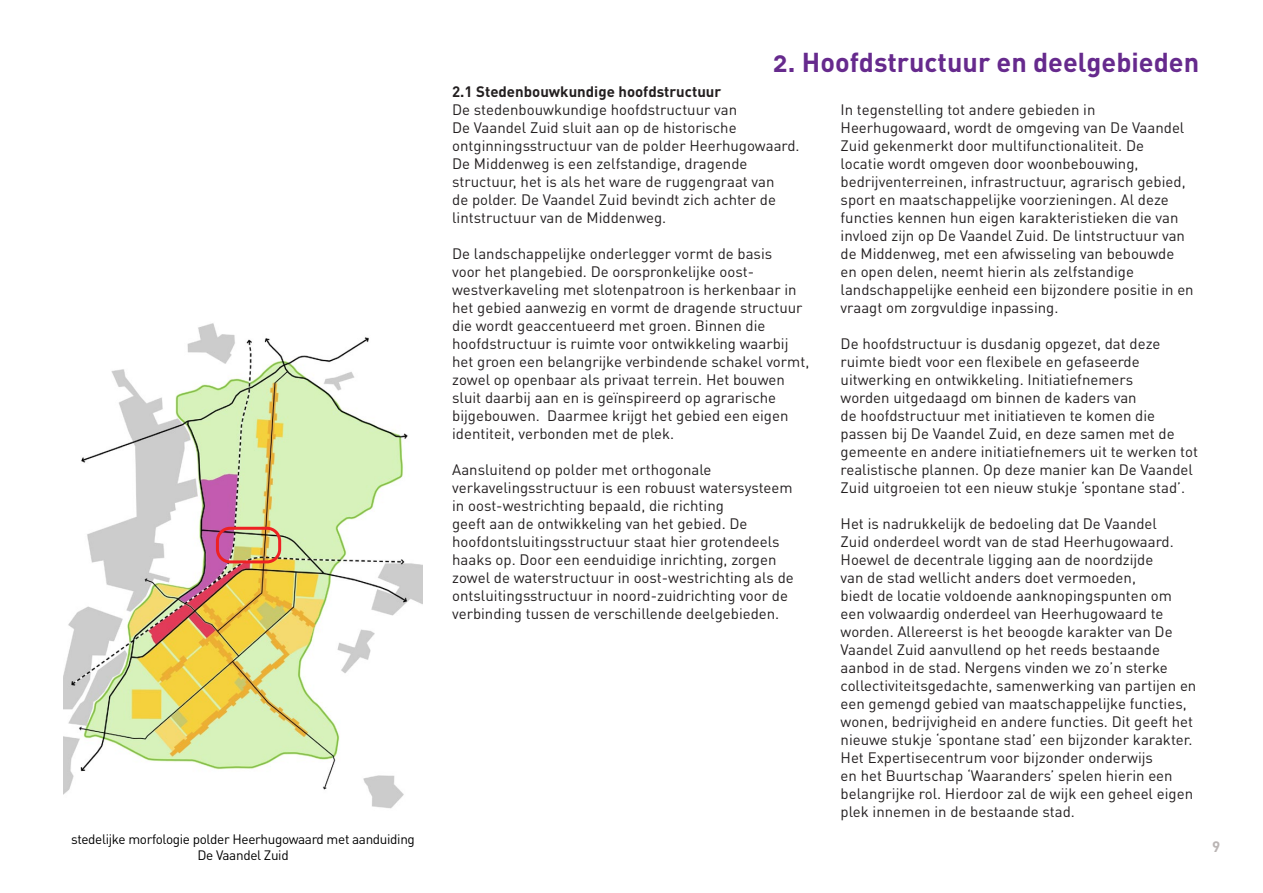
<style>
.page{position:relative;width:1263px;height:893px;background:#fff}
.page>*{position:absolute;margin:0;border:0;box-sizing:border-box;transform-origin:0 0}
.Kop_2_-_inhoudsopgav{font:700 27px "DINOT";color:#662a8d}
.t1{font:15px/18px "DINOT";color:#231f20}
.t2{font:700 15px "DINOT";color:#231f20}
.t3{font:700 15px "DINOT";color:#bab5b4}
.t4{font:13.5px/16.2px "DINOT";letter-spacing:-.025em;color:#000;text-align:center}
</style>
<div class="page">
<img style="left:64px;top:323px;width:358px;height:486px">
<div style="left:216px;top:527px;width:65px;height:36px;border:3px solid #ee2123;border-radius:13px"></div>
<p class="t4" style="left:71px;top:830px;width:345px">stedelijke morfologie polder Heerhugowaard met aanduiding<br>De Vaandel Zuid</p>
<p class="Kop_2_-_inhoudsopgav" style="left:773px;top:44px;width:428px">2. Hoofdstructuur en deelgebieden</p>
<p class="t2" style="left:452px;top:81px;width:271px">2.1 Stedenbouwkundige hoofdstructuur</p>
<p class="t1" style="left:452px;top:99px;width:349px">De stedenbouwkundige hoofdstructuur van<br>De Vaandel Zuid sluit aan op de historische ontginningsstructuur van de polder Heerhugowaard.<br>De Middenweg is een zelfstandige, dragende structuur, het is als het ware de ruggengraat van<br>de polder. De Vaandel Zuid bevindt zich achter de lintstructuur van de Middenweg.</p>
<p class="t1" style="left:452px;top:243px;width:359px">De landschappelijke onderlegger vormt de basis<br>voor het plangebied. De oorspronkelijke oost&shy;westverkaveling met slotenpatroon is herkenbaar in het gebied aanwezig en vormt de dragende structuur die wordt geaccentueerd met groen. Binnen die hoofdstructuur is ruimte voor ontwikkeling waarbij het groen een belangrijke verbindende schakel vormt, zowel op openbaar als privaat terrein. Het bouwen sluit daarbij aan en is geïnspireerd op agrarische bijgebouwen. Daarmee krijgt het gebied een eigen identiteit, verbonden met de plek.</p>
<p class="t1" style="left:452px;top:459px;width:343px">Aansluitend op polder met orthogonale verkavelingsstructuur is een robuust watersysteem in oost-westrichting bepaald, die richting<br>geeft aan de ontwikkeling van het gebied. De hoofdontsluitingsstructuur staat hier grotendeels haaks op. Door een eenduidige inrichting, zorgen zowel de waterstructuur in oost-westrichting als de ontsluitingsstructuur in noord-zuidrichting voor de verbinding tussen de verschillende deelgebieden.</p>
<p class="t1" style="left:840px;top:99px;width:355px">In tegenstelling tot andere gebieden in Heerhugowaard, wordt de omgeving van De Vaandel Zuid gekenmerkt door multifunctionaliteit. De<br>locatie wordt omgeven door woonbebouwing, bedrijventerreinen, infrastructuur, agrarisch gebied, sport en maatschappelijke voorzieningen. Al deze functies kennen hun eigen karakteristieken die van invloed zijn op De Vaandel Zuid. De lintstructuur van de Middenweg, met een afwisseling van bebouwde en open delen, neemt hierin als zelfstandige landschappelijke eenheid een bijzondere positie in en vraagt om zorgvuldige inpassing.</p>
<p class="t1" style="left:840px;top:333px;width:359px">De hoofdstructuur is dusdanig opgezet, dat deze ruimte biedt voor een flexibele en gefaseerde uitwerking en ontwikkeling. Initiatiefnemers<br>worden uitgedaagd om binnen de kaders van<br>de hoofdstructuur met initiatieven te komen die passen bij De Vaandel Zuid, en deze samen met de gemeente en andere initiatiefnemers uit te werken tot realistische plannen. Op deze manier kan De Vaandel Zuid uitgroeien tot een nieuw stukje ‘spontane stad’.</p>
<p class="t1" style="left:840px;top:513px;width:357px">Het is nadrukkelijk de bedoeling dat De Vaandel<br>Zuid onderdeel wordt van de stad Heerhugowaard.<br>Hoewel de decentrale ligging aan de noordzijde<br>van de stad wellicht anders doet vermoeden,<br>biedt de locatie voldoende aanknopingspunten om een volwaardig onderdeel van Heerhugowaard te worden. Allereerst is het beoogde karakter van De Vaandel Zuid aanvullend op het reeds bestaande aanbod in de stad. Nergens vinden we zo’n sterke collectiviteitsgedachte, samenwerking van partijen en een gemengd gebied van maatschappelijke functies, wonen, bedrijvigheid en andere functies. Dit geeft het nieuwe stukje ‘spontane stad’ een bijzonder karakter.<br>Het Expertisecentrum voor bijzonder onderwijs<br>en het Buurtschap ‘Waaranders’ spelen hierin een belangrijke rol. Hierdoor zal de wijk een geheel eigen plek innemen in de bestaande stad.</p>
<p class="t3" style="left:1212px;top:836px;width:10px">9</p>
</div>
